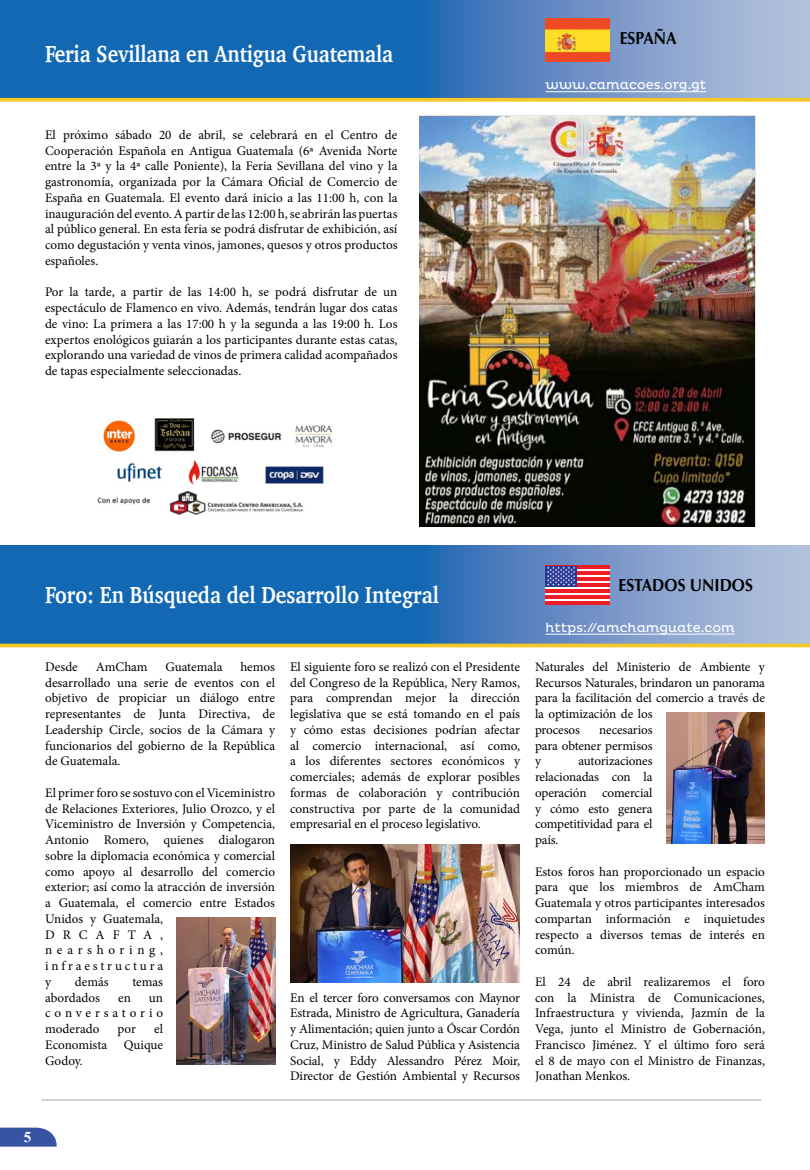
<style>
.page{position:relative;width:810px;height:1170px;background:#fff}
.page>*{position:absolute;margin:0;border:0;box-sizing:border-box;transform-origin:0 0}
.t1{font:700 23.75px "Charter";color:#fff;scale:.85 1}
.t2{font:700 17.5px "Optima";color:#000;scale:.9 1}
.t3{font:700 15px "Times New Roman";color:#fff}
.t4{font:13.12px/15.8px "Minion Pro";letter-spacing:-.005em;color:#000;text-align:justify}
.t5{font:13.12px "Pluto";color:#fff}
</style>
<div class="page">
<svg style="left:0;top:1128px;width:57px;height:19px"></svg>
<hr style="left:41px;top:1100px;width:720px;height:1px;background:#a7a9ac">
<svg style="left:0;top:546px;width:810px;height:98px;background:#407ebc"></svg>
<svg style="left:0;top:0;width:810px;height:98px;background:#407ebd"></svg>
<svg style="left:0;top:98px;width:810px;height:4px;background:#f5cc3b"></svg>
<hr style="left:0;top:644px;width:810px;height:3px;background:#f5c829">
<div style="left:545px;top:568px;width:65px;height:37px;background:linear-gradient(to right,#fff,#fff)"></div>
<hr style="left:545px;top:584px;width:65px;height:3px;background:#ed1d24">
<hr style="left:545px;top:602px;width:65px;height:3px;background:#ed1d24">
<hr style="left:545px;top:578px;width:65px;height:3px;background:#ed1d24">
<hr style="left:545px;top:596px;width:65px;height:3px;background:#ed1d24">
<hr style="left:545px;top:572px;width:65px;height:3px;background:#ed1d24">
<hr style="left:545px;top:590px;width:65px;height:3px;background:#ed1d24">
<hr style="left:545px;top:566px;width:65px;height:3px;background:#ed1d24">
<div style="left:545px;top:566px;width:32px;height:21px;background:#293896"></div>
<svg style="left:547px;top:567px;width:28px;height:19px"></svg>
<hr style="left:545px;top:634px;width:190px;height:1px;background:#fff">
<img style="left:177px;top:917px;width:98px;height:147px">
<img style="left:290px;top:844px;width:230px;height:138px">
<img style="left:666px;top:712px;width:99px;height:131px">
<img style="left:545px;top:19px;width:65px;height:43px">
<hr style="left:545px;top:92px;width:161px;height:1px;background:#fff">
<img style="left:420px;top:116px;width:335px;height:411px">
<img style="left:97px;top:418px;width:236px;height:97px">
<h1 class="t1" style="left:45px;top:33px;width:411px">Feria Sevillana en Antigua Guatemala</h1>
<p class="t4" style="left:45px;top:127px;width:354px">El próximo sábado 20 de abril, se celebrará en el Centro de Cooperación Española en Antigua Guatemala (6ª Avenida Norte entre la 3ª y la 4ª calle Poniente), la Feria Sevillana del vino y la gastronomía, organizada por la Cámara Oficial de Comercio de España en Guatemala. El evento dará inicio a las 11:00 h, con la inauguración del evento. A partir de las 12:00 h, se abrirán las puertas al público general. En esta feria se podrá disfrutar de exhibición, así como degustación y venta vinos, jamones, quesos y otros productos españoles.</p>
<p class="t4" style="left:45px;top:284px;width:354px">Por la tarde, a partir de las 14:00 h, se podrá disfrutar de un espectáculo de Flamenco en vivo. Además, tendrán lugar dos catas de vino: La primera a las 17:00 h y la segunda a las 19:00 h. Los expertos enológicos guiarán a los participantes durante estas catas, explorando una variedad de vinos de primera calidad acompañados de tapas especialmente seleccionadas.</p>
<h2 class="t2" style="left:620px;top:28px;width:65px">ESPAÑA</h2>
<p class="t5" style="left:545px;top:77px;width:162px">www.camacoes.org.gt</p>
<h1 class="t1" style="left:45px;top:574px;width:465px">Foro: En Búsqueda del Desarrollo Integral</h1>
<p class="t4" style="left:45px;top:659px;width:231px;text-indent:195px">hemos desarrollado una serie de eventos con el objetivo de propiciar un diálogo entre representantes de Junta Directiva, de Leadership Circle, socios de la Cámara y funcionarios del gobierno de la República de Guatemala.</p>
<p class="t4" style="left:45px;top:785px;width:231px;text-align:left">El primer foro se sostuvo con el Viceministro de Relaciones Exteriores, Julio Orozco, y el<br>Viceministro de Inversión y Competencia,<br>Antonio Romero, quienes dialogaron sobre la diplomacia económica y comercial como apoyo al desarrollo del comercio exterior; así como la atracción de inversión a Guatemala, el comercio entre Estados<br>Unidos y Guatemala,<br>DRCAFTA, nearshoring, infraestructura<br>y</p>
<p class="t4" style="left:45px;top:659px;width:34px">Desde</p>
<p class="t4" style="left:96px;top:659px;width:53px">AmCham</p>
<p class="t4" style="left:166px;top:659px;width:58px">Guatemala</p>
<p class="t4" style="left:75px;top:974px;width:35px">demás</p>
<p class="t4" style="left:132px;top:974px;width:32px">temas</p>
<p class="t4" style="left:45px;top:990px;width:56px">abordados</p>
<p class="t4" style="left:118px;top:990px;width:14px">en</p>
<p class="t4" style="left:45px;top:990px;width:119px;text-indent:104px">un conversatorio moderado</p>
<p class="t4" style="left:118px;top:1021px;width:20px">por</p>
<p class="t4" style="left:154px;top:1021px;width:10px">el</p>
<p class="t4" style="left:45px;top:1037px;width:64px">Economista</p>
<p class="t4" style="left:124px;top:1037px;width:41px">Quique</p>
<p class="t4" style="left:45px;top:1053px;width:39px">Godoy.</p>
<p class="t4" style="left:290px;top:659px;width:231px">El siguiente foro se realizó con el Presidente del Congreso de la República, Nery Ramos, para comprendan mejor la dirección legislativa que se está tomando en el país y cómo estas decisiones podrían afectar al comercio internacional, así como, a los diferentes sectores económicos y comerciales; además de explorar posibles formas de colaboración y contribución constructiva por parte de la comunidad empresarial en el proceso legislativo.</p>
<p class="t4" style="left:290px;top:990px;width:231px">En el tercer foro conversamos con Maynor Estrada, Ministro de Agricultura, Ganadería y Alimentación; quien junto a Óscar Cordón Cruz, Ministro de Salud Pública y Asistencia Social, y Eddy Alessandro Pérez Moir, Director de Gestión Ambiental y Recursos</p>
<h2 class="t2" style="left:618px;top:575px;width:151px">ESTADOS UNIDOS</h2>
<p class="t5" style="left:545px;top:620px;width:191px">https://amchamguate.com</p>
<p class="t4" style="left:535px;top:659px;width:231px;text-align:left">Naturales del Ministerio de Ambiente y<br>Recursos Naturales, brindaron un panorama para la facilitación del comercio a través de la optimización de los<br>procesos</p>
<p class="t4" style="left:535px;top:722px;width:119px;text-indent:64px">necesarios para obtener permisos y</p>
<p class="t4" style="left:535px;top:753px;width:119px;text-indent:44px">autorizaciones relacionadas con la operación comercial y cómo esto genera competitividad para el país.</p>
<p class="t4" style="left:535px;top:864px;width:231px">Estos foros han proporcionado un espacio para que los miembros de AmCham Guatemala y otros participantes interesados compartan información e inquietudes respecto a diversos temas de interés en común.</p>
<p class="t4" style="left:535px;top:974px;width:231px">El 24 de abril realizaremos el foro con la Ministra de Comunicaciones, Infraestructura y vivienda, Jazmín de la Vega, junto el Ministro de Gobernación, Francisco Jiménez. Y el último foro será el 8 de mayo con el Ministro de Finanzas, Jonathan Menkos.</p>
<p class="t3" style="left:24px;top:1127px;width:9px">5</p>
</div>
